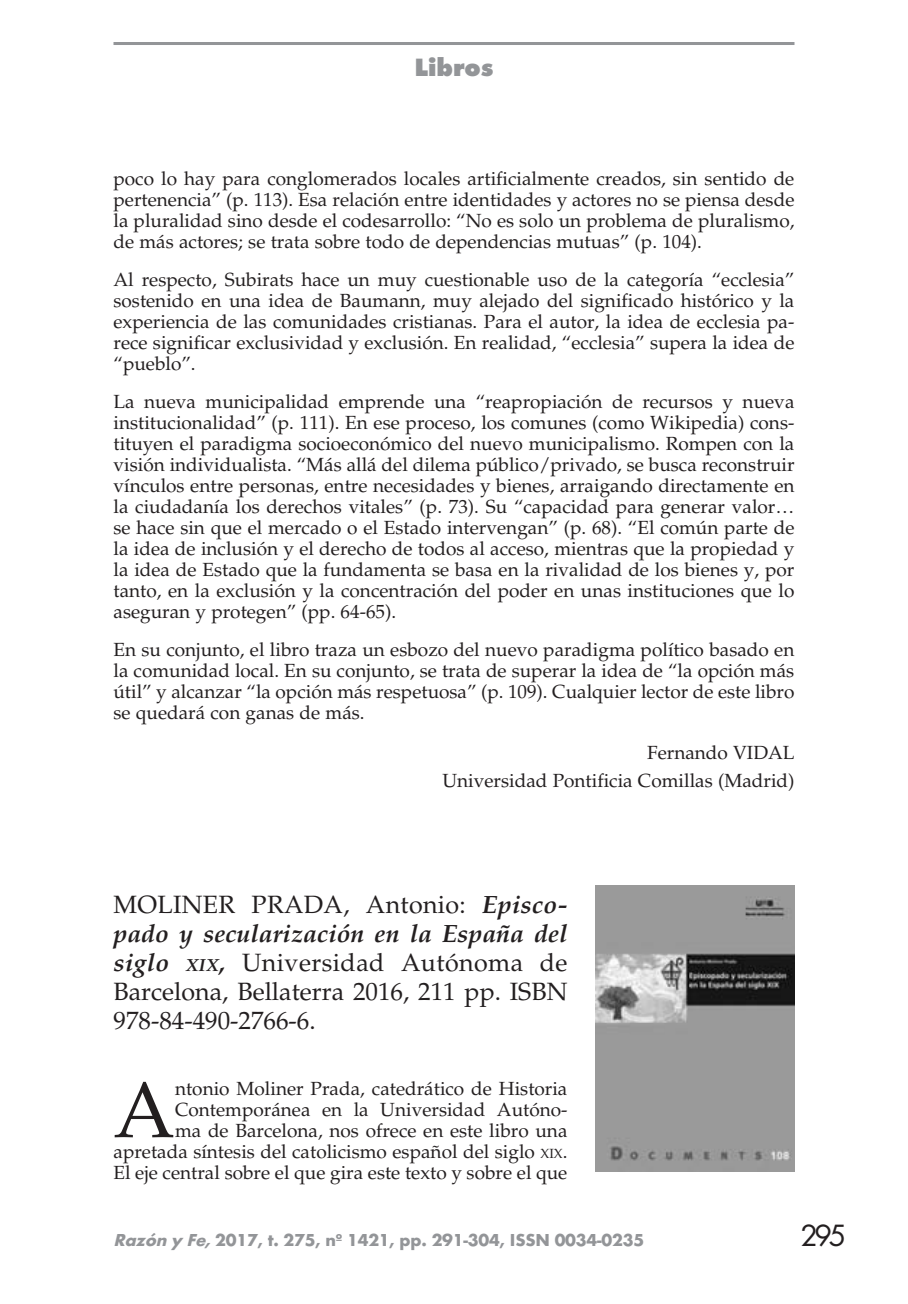
<style>
.page{position:relative;width:908px;height:1304px;background:#fff}
.page>*{position:absolute;margin:0;border:0;box-sizing:border-box;transform-origin:0 0}
.t1{font:79px "Palatino";color:#231f20}
.t2{font:32px "Futura T";color:#231f20}
.t3{font:800 26px "Futura T";color:#939598}
.t4{font:25px/29px "Palatino";color:#231f20;text-align:justify}
.t5{font:19px/21px "Palatino";color:#231f20;text-align:justify}
.t6{font:700 18px "Futura T";letter-spacing:-.01em;color:#939598}
.s1{font-weight:700;font-style:italic}
.s2{font-weight:700;font-style:italic;font-size:17.6px}
.s3{font-size:13.4px}
.s4{font-style:italic}
</style>
<div class="page">
<hr style="left:113px;top:42px;width:681px;height:3px;background:#939598">
<img style="left:595px;top:885px;width:199px;height:287px">
<p class="t3" style="left:414px;top:52px;width:81px">Libros</p>
<p class="t5" style="left:113px;top:168px;width:682px">poco lo hay para conglomerados locales artificialmente creados, sin sentido de pertenencia” (p. 113). Esa relación entre identidades y actores no se piensa desde la pluralidad sino desde el codesarrollo: “No es solo un problema de pluralismo, de más actores; se trata sobre todo de dependencias mutuas” (p. 104).</p>
<p class="t5" style="left:113px;top:269px;width:682px">Al respecto, Subirats hace un muy cuestionable uso de la categoría “ecclesia” sostenido en una idea de Baumann, muy alejado del significado histórico y la experiencia de las comunidades cristianas. Para el autor, la idea de ecclesia pa&shy;rece significar exclusividad y exclusión. En realidad, “ecclesia” supera la idea de “pueblo”.</p>
<p class="t5" style="left:113px;top:391px;width:682px">La nueva municipalidad emprende una “reapropiación de recursos y nueva institucionalidad” (p. 111). En ese proceso, los comunes (como Wikipedia) cons&shy;tituyen el paradigma socioeconómico del nuevo municipalismo. Rompen con la visión individualista. “Más allá del dilema público/privado, se busca reconstruir vínculos entre personas, entre necesidades y bienes, arraigando directamente en la ciudadanía los derechos vitales” (p. 73). Su “capacidad para generar valor… se hace sin que el mercado o el Estado intervengan” (p. 68). “El común parte de la idea de inclusión y el derecho de todos al acceso, mientras que la propiedad y la idea de Estado que la fundamenta se basa en la rivalidad de los bienes y, por tanto, en la exclusión y la concentración del poder en unas instituciones que lo aseguran y protegen” (pp. 64-65).</p>
<p class="t5" style="left:113px;top:639px;width:682px">En su conjunto, el libro traza un esbozo del nuevo paradigma político basado en la comunidad local. En su conjunto, se trata de superar la idea de “la opción más útil” y alcanzar “la opción más respetuosa” (p. 109). Cualquier lector de este libro se quedará con ganas de más.</p>
<p class="t5" style="left:442px;top:738px;width:353px;line-height:28.6px;text-align:right">Fernando VIDAL<br>Universidad Pontificia Comillas (Madrid)</p>
<p class="t4" style="left:113px;top:890px;width:455px">MOLINER PRADA, Antonio: <span class="s1">Episco&shy;pado y secularización en la España del siglo</span> <span class="s2">xix</span><span class="s1">,</span> Universidad Autónoma de Barcelona, Bellaterra 2016, 211 pp. ISBN 978-84-490-2766-6.</p>
<p class="t5" style="left:113px;top:1078px;width:455px;text-align:right">ntonio Moliner Prada, catedrático de Historia Contemporánea en la Universidad Autóno-<br>ma de Barcelona, nos ofrece en este libro una apretada síntesis del catolicismo español del siglo <span class="s3">xix</span>.<br>El eje central sobre el que gira este texto y sobre el que</p>
<p class="t1" style="left:113px;top:1064px;width:63px">A</p>
<p class="t6" style="left:113px;top:1230px;width:532px"><span class="s4">Razón y Fe,</span>2017, t. 275, nº 1421, pp. 291-304, ISSN 0034-0235</p>
<p class="t2" style="left:799px;top:1217px;width:48px">295</p>
</div>
